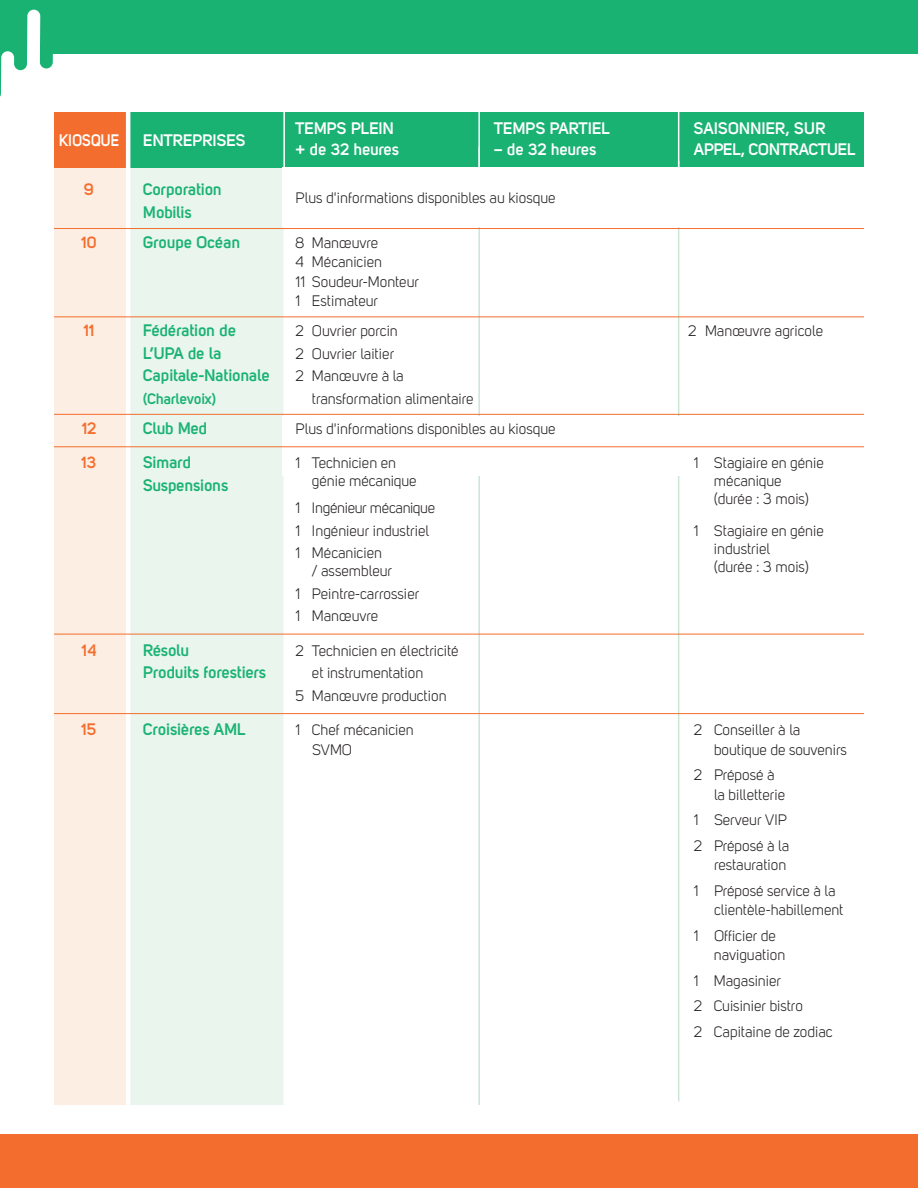
<style>
.page{position:relative;width:918px;height:1188px;background:#fff}
.page>*{position:absolute;margin:0;border:0;box-sizing:border-box;transform-origin:0 0}
.t1{font:700 16.5px "Uni Sans Semi";color:#19b273}
.t2{font:700 16.5px "Uni Sans Semi";letter-spacing:-.01em;color:#fff}
.t3{font:700 16.5px "Uni Sans Semi";color:#f36e2e}
.t4{font:700 16.5px "Uni Sans Semi";letter-spacing:-.01em;color:#fff;scale:.9 1}
.t5{font:15px "Uni Sans Book";color:#231f20}
.t6{font:15px "Uni Sans Book";letter-spacing:-.02em;color:#231f20}
.t7{font:700 15px "Uni Sans Semi";color:#19b273}
</style>
<div class="page">
<svg style="left:0;top:0;width:55px;height:97px"></svg>
<div style="left:54px;top:166px;width:74px;height:939px;background:#fdeee3"></div>
<div style="left:128px;top:166px;width:157px;height:939px;background:#e9f5ed"></div>
<div style="left:54px;top:112px;width:74px;height:55px;background:#f36e2e"></div>
<div style="left:128px;top:112px;width:736px;height:56px;background:#19b273"></div>
<hr style="left:126px;top:111px;width:4px;height:994px;background:#fff">
<hr style="left:283px;top:111px;width:2px;height:994px;background:#fff">
<hr style="left:478px;top:147px;width:2px;height:958px;background:#cbe6d5">
<hr style="left:678px;top:161px;width:1px;height:941px;background:#cbe6d5">
<hr style="left:478px;top:111px;width:2px;height:57px;background:#fff">
<hr style="left:678px;top:112px;width:1px;height:55px;background:#fff">
<div style="left:0;top:1134px;width:918px;height:54px;background:#f36e2e"></div>
<div style="left:48px;top:0;width:870px;height:53px;background:#19b273"></div>
<div style="left:283px;top:168px;width:599px;height:59px;background:#fff"></div>
<div style="left:283px;top:416px;width:599px;height:59px;background:#fff"></div>
<hr style="left:54px;top:228px;width:810px;height:1px;background:#f36e2e">
<hr style="left:54px;top:317px;width:810px;height:1px;background:#f36e2e">
<hr style="left:54px;top:414px;width:810px;height:1px;background:#f36e2e">
<hr style="left:54px;top:446px;width:810px;height:1px;background:#f36e2e">
<hr style="left:54px;top:634px;width:810px;height:1px;background:#f36e2e">
<hr style="left:54px;top:713px;width:810px;height:1px;background:#f36e2e">
<p class="t4" style="left:59px;top:133px;width:68px">KIOSQUE</p>
<p class="t2" style="left:143px;top:133px;width:104px">ENTREPRISES</p>
<p class="t3" style="left:84px;top:183px;width:12px">9</p>
<p class="t1" style="left:143px;top:183px;width:80px">Corporation</p>
<p class="t1" style="left:143px;top:205px;width:50px">Mobilis</p>
<p class="t2" style="left:295px;top:121px;width:100px">TEMPS PLEIN</p>
<p class="t2" style="left:494px;top:121px;width:117px">TEMPS PARTIEL</p>
<p class="t2" style="left:694px;top:121px;width:133px">SAISONNIER, SUR</p>
<p class="t2" style="left:295px;top:142px;width:105px">+ de 32 heures</p>
<p class="t2" style="left:494px;top:142px;width:104px">– de 32 heures</p>
<p class="t2" style="left:694px;top:142px;width:163px">APPEL, CONTRACTUEL</p>
<p class="t5" style="left:295px;top:191px;width:261px">Plus d'informations disponibles au kiosque</p>
<p class="t3" style="left:82px;top:235px;width:17px">10</p>
<p class="t1" style="left:143px;top:235px;width:99px">Groupe Océan</p>
<p class="t5" style="left:295px;top:236px;width:84px">8 Manœuvre</p>
<p class="t5" style="left:295px;top:256px;width:88px">4 Mécanicien</p>
<p class="t5" style="left:295px;top:275px;width:125px">11 Soudeur-Monteur</p>
<p class="t5" style="left:295px;top:295px;width:84px">1 Estimateur</p>
<p class="t3" style="left:84px;top:324px;width:12px">11</p>
<p class="t1" style="left:143px;top:324px;width:94px">Fédération de</p>
<p class="t5" style="left:295px;top:325px;width:104px">2 Ouvrier porcin</p>
<p class="t5" style="left:688px;top:325px;width:137px">2 Manœuvre agricole</p>
<p class="t1" style="left:143px;top:346px;width:80px">L’UPA de la</p>
<p class="t5" style="left:295px;top:347px;width:100px">2 Ouvrier laitier</p>
<p class="t1" style="left:143px;top:369px;width:128px">Capitale-Nationale</p>
<p class="t5" style="left:295px;top:370px;width:110px">2 Manœuvre à la</p>
<p class="t7" style="left:143px;top:392px;width:74px">(Charlevoix)</p>
<p class="t5" style="left:312px;top:392px;width:163px">transformation alimentaire</p>
<p class="t3" style="left:82px;top:421px;width:16px">12</p>
<p class="t1" style="left:143px;top:421px;width:66px">Club Med</p>
<p class="t5" style="left:295px;top:422px;width:261px">Plus d'informations disponibles au kiosque</p>
<p class="t3" style="left:82px;top:456px;width:17px">13</p>
<p class="t1" style="left:143px;top:456px;width:49px">Simard</p>
<p class="t5" style="left:295px;top:457px;width:102px">1 Technicien en</p>
<p class="t5" style="left:694px;top:457px;width:131px">1 Stagiaire en génie</p>
<p class="t1" style="left:143px;top:478px;width:87px">Suspensions</p>
<p class="t5" style="left:312px;top:475px;width:106px">génie mécanique</p>
<p class="t5" style="left:714px;top:475px;width:69px">mécanique</p>
<p class="t6" style="left:295px;top:502px;width:141px">1 Ingénieur mécanique</p>
<p class="t5" style="left:714px;top:493px;width:96px">(durée : 3 mois)</p>
<p class="t5" style="left:295px;top:524px;width:135px">1 Ingénieur industriel</p>
<p class="t5" style="left:694px;top:524px;width:131px">1 Stagiaire en génie</p>
<p class="t5" style="left:295px;top:547px;width:88px">1 Mécanicien</p>
<p class="t5" style="left:714px;top:542px;width:58px">industriel</p>
<p class="t5" style="left:312px;top:565px;width:82px">/ assembleur</p>
<p class="t5" style="left:714px;top:560px;width:96px">(durée : 3 mois)</p>
<p class="t5" style="left:295px;top:587px;width:125px">1 Peintre-carrossier</p>
<p class="t5" style="left:295px;top:610px;width:84px">1 Manœuvre</p>
<p class="t3" style="left:82px;top:643px;width:16px">14</p>
<p class="t1" style="left:143px;top:643px;width:48px">Résolu</p>
<p class="t5" style="left:295px;top:644px;width:165px">2 Technicien en électricité</p>
<p class="t1" style="left:143px;top:666px;width:124px">Produits forestiers</p>
<p class="t5" style="left:312px;top:667px;width:113px">et instrumentation</p>
<p class="t5" style="left:295px;top:689px;width:153px">5 Manœuvre production</p>
<p class="t3" style="left:82px;top:723px;width:17px">15</p>
<p class="t1" style="left:143px;top:723px;width:104px">Croisières AML</p>
<p class="t5" style="left:295px;top:724px;width:120px">1 Chef mécanicien</p>
<p class="t5" style="left:694px;top:724px;width:108px">2 Conseiller à la</p>
<p class="t5" style="left:312px;top:743px;width:42px">SVMO</p>
<p class="t5" style="left:714px;top:743px;width:135px">boutique de souvenirs</p>
<p class="t5" style="left:694px;top:769px;width:82px">2 Préposé à</p>
<p class="t5" style="left:714px;top:788px;width:73px">la billetterie</p>
<p class="t5" style="left:694px;top:814px;width:95px">1 Serveur VIP</p>
<p class="t5" style="left:694px;top:839px;width:97px">2 Préposé à la</p>
<p class="t5" style="left:714px;top:859px;width:74px">restauration</p>
<p class="t5" style="left:694px;top:884px;width:143px">1 Préposé service à la</p>
<p class="t5" style="left:714px;top:904px;width:131px">clientèle-habillement</p>
<p class="t5" style="left:694px;top:929px;width:84px">1 Officier de</p>
<p class="t5" style="left:714px;top:949px;width:73px">naviguation</p>
<p class="t5" style="left:694px;top:974px;width:89px">1 Magasinier</p>
<p class="t5" style="left:694px;top:1000px;width:111px">2 Cuisinier bistro</p>
<p class="t5" style="left:694px;top:1025px;width:140px">2 Capitaine de zodiac</p>
</div>
